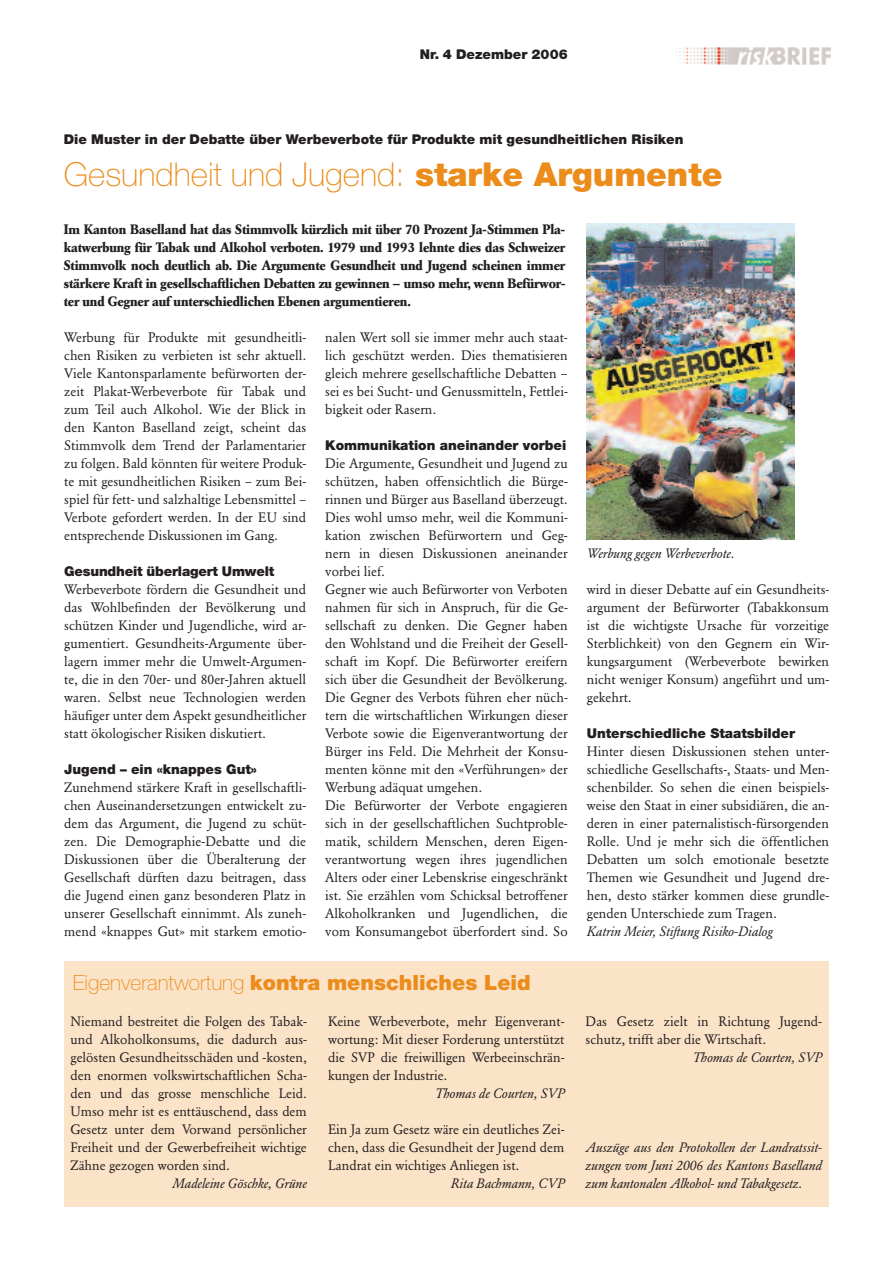
<style>
.page{position:relative;width:893px;height:1263px;background:#fff}
.page>*{position:absolute;margin:0;border:0;box-sizing:border-box;transform-origin:0 0}
.t1{font:100 33px "Helvetica Neue";color:#eb8c1b}
.t2{font:900 21px "Helvetica Neue";color:#eb8c1b}
.t3{font:13.5px/18px "Garamond BQ";color:#231f20;text-align:justify}
.t4{font:700 13.5px/18px "Garamond BQ";letter-spacing:-.005em;color:#231f20;text-align:justify}
.t5{font:italic 13.5px/18px "Garamond BQ";color:#231f20;text-align:justify}
.t6{font:900 13.5px "Helvetica Neue";color:#231f20}
.s1{font-weight:900}
.s2{font-weight:100}
</style>
<div class="page">
<img style="left:676px;top:47px;width:154px;height:18px">
<img style="left:587px;top:223px;width:208px;height:317px">
<div style="left:64px;top:961px;width:765px;height:245px;background:#fbe3c8"></div>
<p class="t6" style="left:420px;top:49px;width:149px">Nr. 4 Dezember 2006</p>
<p class="t6" style="left:64px;top:134px;width:621px">Die Muster in der Debatte über Werbeverbote für Produkte mit gesundheitlichen Risiken</p>
<h1 class="t1" style="left:64px;top:162px;width:660px">Gesundheit und Jugend: <span class="s1">starke Argumente</span></h1>
<p class="t4" style="left:64px;top:221px;width:503px">Im Kanton Baselland hat das Stimmvolk kürzlich mit über 70 Prozent Ja-Stimmen Pla&shy;katwerbung für Tabak und Alkohol verboten. 1979 und 1993 lehnte dies das Schweizer Stimmvolk noch deutlich ab. Die Argumente Gesundheit und Jugend scheinen immer stärkere Kraft in gesellschaftlichen Debatten zu gewinnen – umso mehr, wenn Befürwor&shy;ter und Gegner auf unterschiedlichen Ebenen argumentieren.</p>
<p class="t3" style="left:64px;top:329px;width:243px">Werbung für Produkte mit gesundheitli&shy;chen Risiken zu verbieten ist sehr aktuell.<br>Viele Kantonsparlamente befürworten der&shy;zeit Plakat-Werbeverbote für Tabak und zum Teil auch Alkohol. Wie der Blick in den Kanton Baselland zeigt, scheint das Stimmvolk dem Trend der Parlamentarier zu folgen. Bald könnten für weitere Produk&shy;te mit gesundheitlichen Risiken – zum Bei&shy;spiel für fett- und salzhaltige Lebensmittel – Verbote gefordert werden. In der EU sind entsprechende Diskussionen im Gang.</p>
<p class="t6" style="left:64px;top:566px;width:212px">Gesundheit überlagert Umwelt</p>
<p class="t3" style="left:64px;top:581px;width:243px">Werbeverbote fördern die Gesundheit und das Wohlbefinden der Bevölkerung und schützen Kinder und Jugendliche, wird ar&shy;gumentiert. Gesundheits-Argumente über&shy;lagern immer mehr die Umwelt-Argumen&shy;te, die in den 70er- und 80er-Jahren aktuell waren. Selbst neue Technologien werden häufiger unter dem Aspekt gesundheitlicher statt ökologischer Risiken diskutiert.</p>
<p class="t6" style="left:64px;top:764px;width:194px">Jugend – ein «knappes Gut»</p>
<p class="t3" style="left:64px;top:779px;width:243px">Zunehmend stärkere Kraft in gesellschaftli&shy;chen Auseinandersetzungen entwickelt zu&shy;dem das Argument, die Jugend zu schüt&shy;zen. Die Demographie-Debatte und die Diskussionen über die Überalterung der Gesellschaft dürften dazu beitragen, dass die Jugend einen ganz besonderen Platz in unserer Gesellschaft einnimmt. Als zuneh&shy;mend «knappes Gut» mit starkem emotio-</p>
<p class="t3" style="left:325px;top:329px;width:244px">nalen Wert soll sie immer mehr auch staat&shy;lich geschützt werden. Dies thematisieren gleich mehrere gesellschaftliche Debatten – sei es bei Sucht- und Genussmitteln, Fettlei&shy;bigkeit oder Rasern.</p>
<p class="t6" style="left:325px;top:440px;width:243px">Kommunikation aneinander vorbei</p>
<p class="t3" style="left:325px;top:455px;width:244px;text-align:left">Die Argumente, Gesundheit und Jugend zu schützen, haben offensichtlich die Bürge&shy;rinnen und Bürger aus Baselland überzeugt.<br>Dies wohl umso mehr, weil die Kommuni&shy;kation zwischen Befürwortern und Geg&shy;nern in diesen Diskussionen aneinander vorbei lief.<br>Gegner wie auch Befürworter von Verboten nahmen für sich in Anspruch, für die Ge&shy;sellschaft zu denken. Die Gegner haben den Wohlstand und die Freiheit der Gesell&shy;schaft im Kopf. Die Befürworter ereifern sich über die Gesundheit der Bevölkerung.<br>Die Gegner des Verbots führen eher nüch&shy;tern die wirtschaftlichen Wirkungen dieser Verbote sowie die Eigenverantwortung der Bürger ins Feld. Die Mehrheit der Konsu&shy;menten könne mit den «Verführungen» der Werbung adäquat umgehen.<br>Die Befürworter der Verbote engagieren sich in der gesellschaftlichen Suchtproble&shy;matik, schildern Menschen, deren Eigen&shy;verantwortung wegen ihres jugendlichen Alters oder einer Lebenskrise eingeschränkt ist. Sie erzählen vom Schicksal betroffener Alkoholkranken und Jugendlichen, die vom Konsumangebot überfordert sind. So</p>
<h2 class="t2" style="left:73px;top:975px;width:460px"><span class="s2">Eigenverantwortung</span> kontra menschliches Leid</h2>
<p class="t3" style="left:71px;top:1013px;width:238px">Niemand bestreitet die Folgen des Tabak&shy;und Alkoholkonsums, die dadurch aus&shy;gelösten Gesundheitsschäden und -kosten, den enormen volkswirtschaftlichen Scha&shy;den und das grosse menschliche Leid.<br>Umso mehr ist es enttäuschend, dass dem Gesetz unter dem Vorwand persönlicher Freiheit und der Gewerbefreiheit wichtige Zähne gezogen worden sind.</p>
<p class="t5" style="left:172px;top:1175px;width:136px">Madeleine Göschke, Grüne</p>
<p class="t3" style="left:328px;top:1013px;width:238px">Keine Werbeverbote, mehr Eigenverant&shy;wortung: Mit dieser Forderung unterstützt die SVP die freiwilligen Werbeeinschrän&shy;kungen der Industrie.</p>
<p class="t5" style="left:435px;top:1085px;width:130px">Thomas de Courten, SVP</p>
<p class="t3" style="left:328px;top:1121px;width:238px">Ein Ja zum Gesetz wäre ein deutliches Zei&shy;chen, dass die Gesundheit der Jugend dem Landrat ein wichtiges Anliegen ist.</p>
<p class="t5" style="left:451px;top:1175px;width:115px">Rita Bachmann, CVP</p>
<p class="t5" style="left:587px;top:545px;width:149px">Werbung gegen Werbeverbote.</p>
<p class="t3" style="left:587px;top:581px;width:244px">wird in dieser Debatte auf ein Gesundheits&shy;argument der Befürworter (Tabakkonsum ist die wichtigste Ursache für vorzeitige Sterblichkeit) von den Gegnern ein Wir&shy;kungsargument (Werbeverbote bewirken nicht weniger Konsum) angeführt und um&shy;gekehrt.</p>
<p class="t6" style="left:587px;top:728px;width:210px">Unterschiedliche Staatsbilder</p>
<p class="t3" style="left:587px;top:743px;width:244px">Hinter diesen Diskussionen stehen unter&shy;schiedliche Gesellschafts-, Staats- und Men&shy;schenbilder. So sehen die einen beispiels&shy;weise den Staat in einer subsidiären, die an&shy;deren in einer paternalistisch-fürsorgenden Rolle. Und je mehr sich die öffentlichen Debatten um solch emotionale besetzte Themen wie Gesundheit und Jugend dre&shy;hen, desto stärker kommen diese grundle&shy;genden Unterschiede zum Tragen.</p>
<p class="t5" style="left:587px;top:923px;width:187px">Katrin Meier, Stiftung Risiko-Dialog</p>
<p class="t3" style="left:586px;top:1013px;width:238px">Das Gesetz zielt in Richtung Jugend&shy;schutz, trifft aber die Wirtschaft.</p>
<p class="t5" style="left:693px;top:1049px;width:130px">Thomas de Courten, SVP</p>
<p class="t5" style="left:586px;top:1139px;width:238px">Auszüge aus den Protokollen der Landratssit&shy;zungen vom Juni 2006 des Kantons Baselland zum kantonalen Alkohol- und Tabakgesetz.</p>
</div>
